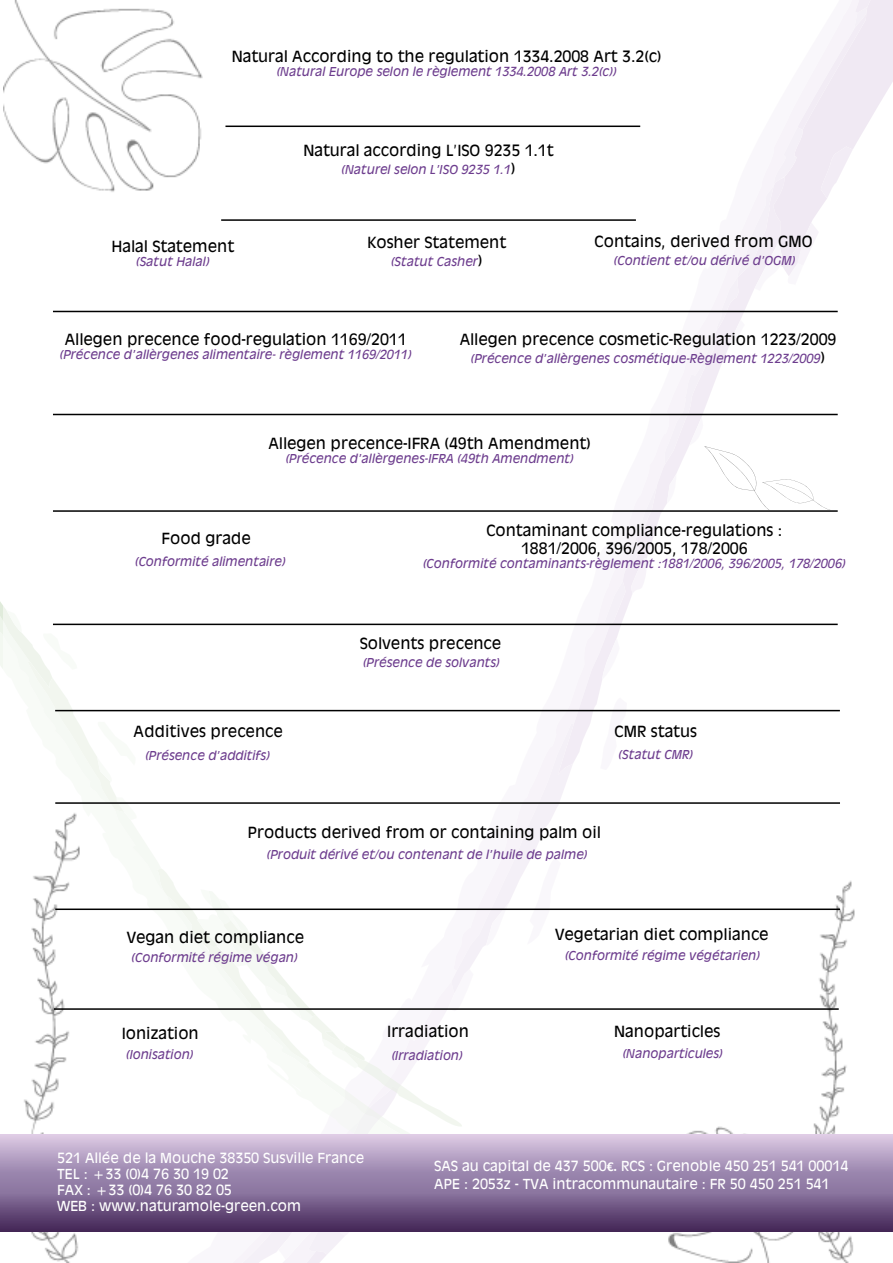
<style>
.page{position:relative;width:893px;height:1263px;background:#fff}
.page>*{position:absolute;margin:0;border:0;box-sizing:border-box;transform-origin:0 0}
.t1{font:15px/18px "Antique Olive";color:#000;text-align:center}
.t2{font:13.5px/16.2px "Antique Olive";color:#fff}
.t3{font:italic 12px "Antique Olive";color:#6d3d8e}
.s1{font-style:normal;font-size:15px;color:#000}
.s2{font-family:"Calibri";font-weight:700}
</style>
<div class="page">
<img style="left:4px;top:0;width:889px;height:1263px">
<svg style="left:605px;top:0;width:288px;height:626px"></svg>
<div style="left:0;top:1134px;width:893px;height:97px;background:linear-gradient(to bottom,#dbcae6,#492d60)"></div>
<hr style="left:225px;top:126px;width:415px;height:1px;background:#000">
<hr style="left:221px;top:219px;width:415px;height:2px;background:#000">
<hr style="left:53px;top:311px;width:785px;height:1px;background:#000">
<hr style="left:53px;top:414px;width:785px;height:1px;background:#000">
<hr style="left:53px;top:510px;width:785px;height:2px;background:#000">
<hr style="left:53px;top:624px;width:785px;height:1px;background:#000">
<hr style="left:55px;top:710px;width:785px;height:1px;background:#000">
<hr style="left:55px;top:802px;width:785px;height:2px;background:#000">
<hr style="left:55px;top:908px;width:785px;height:2px;background:#000">
<hr style="left:54px;top:1008px;width:785px;height:2px;background:#000">
<p class="t1" style="left:232px;top:47px;width:431px">Natural According to the regulation 1334.2008 Art 3.2(c)</p>
<p class="t3" style="left:277px;top:64px;width:341px">(Natural Europe selon le règlement 1334.2008 Art 3.2(c))</p>
<p class="t1" style="left:111px;top:237px;width:124px">Halal Statement</p>
<p class="t3" style="left:136px;top:254px;width:75px">(Satut Halal)</p>
<p class="t1" style="left:303px;top:141px;width:252px">Natural according L’ISO 9235 1.1t</p>
<p class="t3" style="left:342px;top:162px;width:175px">(Naturel selon L’ISO 9235 1.1<span class="s1">)</span></p>
<p class="t1" style="left:367px;top:233px;width:141px">Kosher Statement</p>
<p class="t1" style="left:595px;top:232px;width:219px">Contains, derived from GMO</p>
<p class="t3" style="left:391px;top:254px;width:93px">(Statut Casher<span class="s1">)</span></p>
<p class="t3" style="left:614px;top:253px;width:183px">(Contient et/ou dérivé d’OGM)</p>
<p class="t1" style="left:65px;top:330px;width:343px">Allegen precence food-regulation 1169/2011</p>
<p class="t3" style="left:60px;top:347px;width:353px">(Précence d’allèrgenes alimentaire- règlement 1169/2011)</p>
<p class="t1" style="left:460px;top:330px;width:378px">Allegen precence cosmetic-Regulation 1223/2009</p>
<p class="t3" style="left:471px;top:351px;width:356px">(Précence d’allèrgenes cosmétique-Règlement 1223/2009<span class="s1">)</span></p>
<p class="t1" style="left:268px;top:434px;width:324px">Allegen precence-IFRA (49th Amendment)</p>
<p class="t3" style="left:286px;top:451px;width:289px">(Précence d’allèrgenes-IFRA (49th Amendment)</p>
<p class="t1" style="left:162px;top:529px;width:91px">Food grade</p>
<p class="t3" style="left:135px;top:553px;width:152px">(Conformité alimentaire)</p>
<p class="t1" style="left:486px;top:521px;width:297px">Contaminant compliance-regulations :<br>1881/2006, 396/2005, 178/2006</p>
<p class="t3" style="left:423px;top:556px;width:424px">(Conformité contaminants-règlement :1881/2006, 396/2005, 178/2006)</p>
<p class="t1" style="left:360px;top:634px;width:143px">Solvents precence</p>
<p class="t3" style="left:363px;top:655px;width:138px">(Présence de solvants)</p>
<p class="t1" style="left:134px;top:722px;width:151px">Additives precence</p>
<p class="t1" style="left:615px;top:722px;width:84px">CMR status</p>
<p class="t3" style="left:145px;top:747px;width:126px">(Présence d’additifs)</p>
<p class="t3" style="left:619px;top:746px;width:76px">(Statut CMR)</p>
<p class="t1" style="left:248px;top:823px;width:355px">Products derived from or containing palm oil</p>
<p class="t3" style="left:267px;top:847px;width:322px">(Produit dérivé et/ou contenant de l’huile de palme)</p>
<p class="t1" style="left:127px;top:928px;width:179px">Vegan diet compliance</p>
<p class="t1" style="left:555px;top:925px;width:215px">Vegetarian diet compliance</p>
<p class="t3" style="left:132px;top:950px;width:168px">(Conformité régime végan)</p>
<p class="t3" style="left:565px;top:948px;width:196px">(Conformité régime végétarien)</p>
<p class="t1" style="left:122px;top:1024px;width:79px">Ionization</p>
<p class="t1" style="left:387px;top:1022px;width:83px">Irradiation</p>
<p class="t1" style="left:614px;top:1022px;width:108px">Nanoparticles</p>
<p class="t3" style="left:126px;top:1047px;width:69px">(Ionisation)</p>
<p class="t3" style="left:392px;top:1048px;width:73px">(Irradiation)</p>
<p class="t3" style="left:623px;top:1046px;width:101px">(Nanoparticules)</p>
<p class="t2" style="left:57px;top:1149px;width:309px">521 Allée de la Mouche 38350 Susville France<br>TEL : +33 (0)4 76 30 19 02<br>FAX : +33 (0)4 76 30 82 05<br>WEB : www.naturamole-green.com</p>
<p class="t2" style="left:434px;top:1157px;width:416px;line-height:18px">SAS au capital de 437 500<span class="s2">€.</span> RCS : Grenoble 450 251 541 00014<br>APE : 2053z - TVA intracommunautaire : FR 50 450 251 541</p>
</div>
